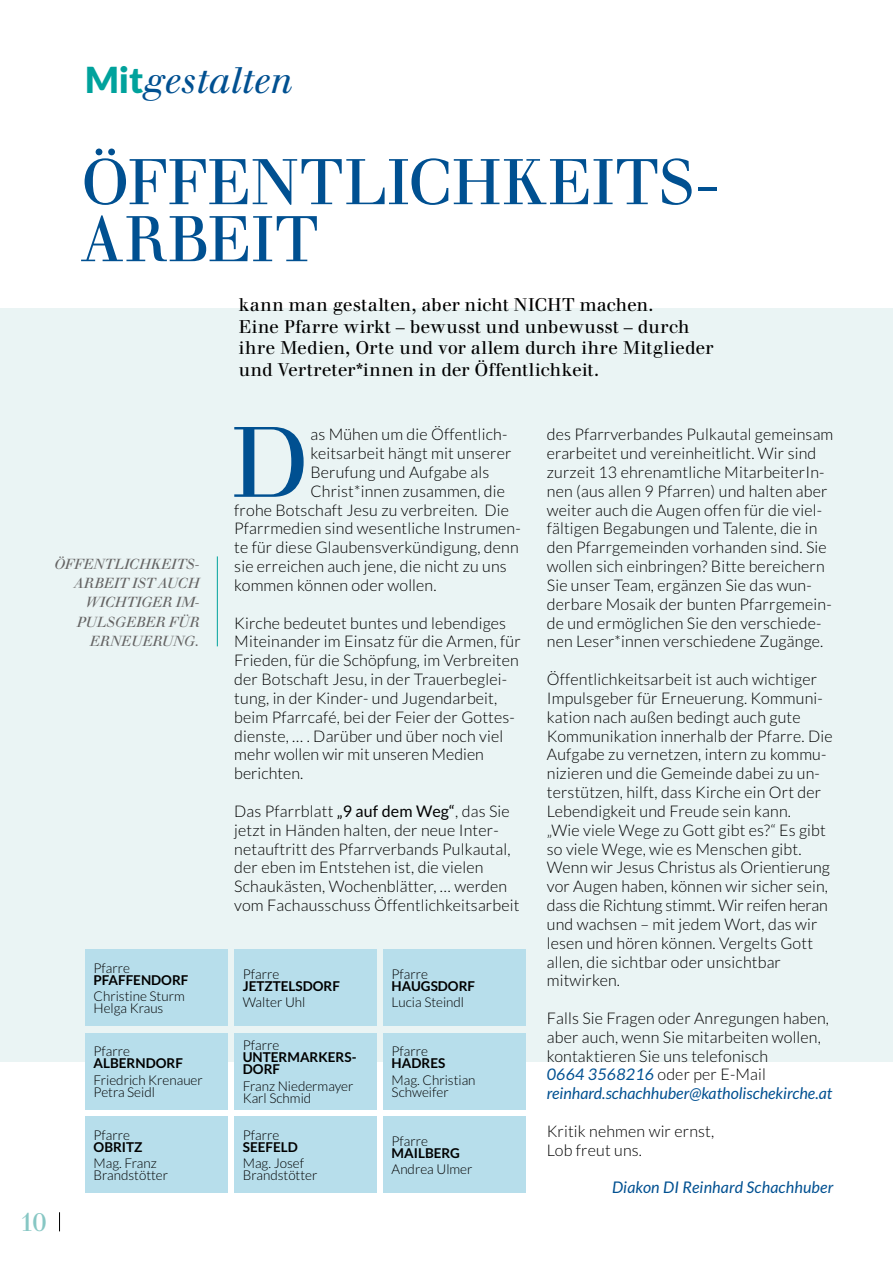
<style>
.page{position:relative;width:893px;height:1263px;background:#fff}
.page>*{position:absolute;margin:0;border:0;box-sizing:border-box;transform-origin:0 0}
.t1{font:97.65px "Walbaum LT";color:#005091}
.t2{font:63px/57px "Walbaum LT";letter-spacing:.005em;color:#005091}
.t3{font:italic 36px "Walbaum LT";color:#005091}
.t4{font:25.5px "Walbaum LT";color:#87c7c4}
.t5{font:18px/21.6px "Walbaum LT";letter-spacing:.005em;color:#000}
.t6{font:300 16.05px/18.9px "Lato";letter-spacing:.01em;color:#000}
.t7{font:italic 16.05px "Lato";letter-spacing:.01em;color:#005091}
.t8{font:italic 14.25px/19.5px "Walbaum LT";color:#646363;text-align:right}
.t9{font:300 13.5px/12px "Lato";color:#000}
.t10{font:700 13.5px/12px "Lato";color:#000}
.s1{font-family:"Lato";font-weight:900;font-style:normal;color:#00a29c}
.s2{font-weight:400}
.s3{font-weight:400;font-style:italic;color:#005091}
</style>
<div class="page">
<svg style="left:59px;top:1212px;width:1px;height:19px"></svg>
<div style="left:0;top:309px;width:893px;height:753px;background:#eaf4f4"></div>
<hr style="left:217px;top:556px;width:1px;height:90px;background:#00a29c">
<div style="left:85px;top:949px;width:142px;height:76px;background:#b7deeb"></div>
<div style="left:85px;top:1033px;width:142px;height:76px;background:#b7deeb"></div>
<div style="left:85px;top:1116px;width:142px;height:77px;background:#b7deeb"></div>
<div style="left:234px;top:949px;width:143px;height:76px;background:#b7deeb"></div>
<div style="left:234px;top:1033px;width:143px;height:76px;background:#b7deeb"></div>
<div style="left:234px;top:1116px;width:143px;height:77px;background:#b7deeb"></div>
<div style="left:383px;top:949px;width:143px;height:76px;background:#b7deeb"></div>
<div style="left:383px;top:1033px;width:143px;height:76px;background:#b7deeb"></div>
<div style="left:383px;top:1116px;width:143px;height:77px;background:#b7deeb"></div>
<h3 class="t3" style="left:85px;top:58px;width:209px"><span class="s1">Mit</span>gestalten</h3>
<h2 class="t2" style="left:81px;top:154px;width:640px">ÖFFENTLICHKEITS-<br>ARBEIT</h2>
<p class="t5" style="left:239px;top:294px;width:476px">kann man gestalten, aber nicht NICHT machen.<br>Eine Pfarre wirkt – bewusst und unbewusst – durch ihre Medien, Orte und vor allem durch ihre Mitglieder und Vertreter*innen in der Öffentlichkeit.</p>
<p class="t8" style="left:55px;top:554px;width:146px">ÖFFENTLICHKEITS-<br>ARBEIT IST AUCH<br>WICHTIGER IM-<br>PULSGEBER FÜR<br>ERNEUERUNG.</p>
<h3 class="t4" style="left:20px;top:1207px;width:29px">10</h3>
<p class="t9" style="left:94px;top:962px;width:38px">Pfarre</p>
<p class="t10" style="left:94px;top:973px;width:96px">PFAFFENDORF</p>
<p class="t9" style="left:94px;top:990px;width:93px">Christine Sturm<br>Helga Kraus</p>
<p class="t9" style="left:94px;top:1045px;width:38px">Pfarre</p>
<p class="t10" style="left:94px;top:1057px;width:91px">ALBERNDORF</p>
<p class="t9" style="left:94px;top:1074px;width:111px">Friedrich Krenauer<br>Petra Seidl</p>
<p class="t9" style="left:94px;top:1129px;width:38px">Pfarre</p>
<p class="t10" style="left:94px;top:1141px;width:51px">OBRITZ</p>
<p class="t9" style="left:94px;top:1157px;width:76px">Mag. Franz<br>Brandstötter</p>
<h1 class="t1" style="left:232px;top:404px;width:79px">D</h1>
<p class="t6" style="left:310px;top:425px;width:199px">as Mühen um die Öffentlich-</p>
<p class="t6" style="left:310px;top:444px;width:203px">keitsarbeit hängt mit unserer</p>
<p class="t6" style="left:310px;top:463px;width:180px">Berufung und Aufgabe als</p>
<p class="t6" style="left:310px;top:482px;width:196px">Christ*innen zusammen, die</p>
<p class="t6" style="left:234px;top:500px;width:276px">frohe Botschaft Jesu zu verbreiten. Die</p>
<p class="t6" style="left:234px;top:519px;width:288px">Pfarrmedien sind wesentliche Instrumen-</p>
<p class="t6" style="left:234px;top:538px;width:286px">te für diese Glaubensverkündigung, denn</p>
<p class="t6" style="left:234px;top:557px;width:274px">sie erreichen auch jene, die nicht zu uns</p>
<p class="t6" style="left:234px;top:576px;width:204px">kommen können oder wollen.</p>
<p class="t6" style="left:234px;top:613px;width:288px">Kirche bedeutet buntes und lebendiges Miteinander im Einsatz für die Armen, für Frieden, für die Schöpfung, im Verbreiten der Botschaft Jesu, in der Trauerbeglei&shy;tung, in der Kinder- und Jugendarbeit, beim Pfarrcafé, bei der Feier der Gottes&shy;dienste, … . Darüber und über noch viel mehr wollen wir mit unseren Medien berichten.</p>
<p class="t6" style="left:234px;top:802px;width:287px">Das Pfarrblatt <span class="s2">„9 auf dem Weg“</span>, das Sie jetzt in Händen halten, der neue Inter&shy;netauftritt des Pfarrverbands Pulkautal, der eben im Entstehen ist, die vielen Schaukästen, Wochenblätter, … werden vom Fachausschuss Öffentlichkeitsarbeit</p>
<p class="t9" style="left:243px;top:968px;width:38px">Pfarre</p>
<p class="t10" style="left:243px;top:979px;width:99px">JETZTELSDORF</p>
<p class="t9" style="left:243px;top:996px;width:64px">Walter Uhl</p>
<p class="t9" style="left:243px;top:1039px;width:38px">Pfarre</p>
<p class="t10" style="left:243px;top:1051px;width:115px">UNTERMARKERS-<br>DORF</p>
<p class="t9" style="left:243px;top:1080px;width:112px">Franz Niedermayer<br>Karl Schmid</p>
<p class="t9" style="left:243px;top:1129px;width:38px">Pfarre</p>
<p class="t10" style="left:243px;top:1141px;width:57px">SEEFELD</p>
<p class="t9" style="left:243px;top:1157px;width:76px">Mag. Josef<br>Brandstötter</p>
<p class="t9" style="left:392px;top:968px;width:38px">Pfarre</p>
<p class="t10" style="left:392px;top:979px;width:85px">HAUGSDORF</p>
<p class="t9" style="left:392px;top:996px;width:74px">Lucia Steindl</p>
<p class="t9" style="left:392px;top:1045px;width:38px">Pfarre</p>
<p class="t10" style="left:392px;top:1057px;width:55px">HADRES</p>
<p class="t9" style="left:392px;top:1074px;width:85px">Mag. Christian<br>Schweifer</p>
<p class="t9" style="left:392px;top:1135px;width:38px">Pfarre</p>
<p class="t10" style="left:392px;top:1147px;width:70px">MAILBERG</p>
<p class="t9" style="left:392px;top:1163px;width:82px">Andrea Ulmer</p>
<p class="t6" style="left:547px;top:425px;width:288px">des Pfarrverbandes Pulkautal gemeinsam erarbeitet und vereinheitlicht. Wir sind zurzeit 13 ehrenamtliche MitarbeiterIn&shy;nen (aus allen 9 Pfarren) und halten aber weiter auch die Augen offen für die viel&shy;fältigen Begabungen und Talente, die in den Pfarrgemeinden vorhanden sind. Sie wollen sich einbringen? Bitte bereichern Sie unser Team, ergänzen Sie das wun&shy;derbare Mosaik der bunten Pfarrgemein&shy;de und ermöglichen Sie den verschiede&shy;nen Leser*innen verschiedene Zugänge.</p>
<p class="t6" style="left:547px;top:670px;width:287px">Öffentlichkeitsarbeit ist auch wichtiger Impulsgeber für Erneuerung. Kommuni&shy;kation nach außen bedingt auch gute Kommunikation innerhalb der Pfarre. Die Aufgabe zu vernetzen, intern zu kommu&shy;nizieren und die Gemeinde dabei zu un&shy;terstützen, hilft, dass Kirche ein Ort der Lebendigkeit und Freude sein kann.<br>„Wie viele Wege zu Gott gibt es?“ Es gibt so viele Wege, wie es Menschen gibt.<br>Wenn wir Jesus Christus als Orientierung vor Augen haben, können wir sicher sein, dass die Richtung stimmt. Wir reifen heran und wachsen – mit jedem Wort, das wir lesen und hören können. Vergelts Gott allen, die sichtbar oder unsichtbar mitwirken.</p>
<p class="t6" style="left:547px;top:1009px;width:287px">Falls Sie Fragen oder Anregungen haben, aber auch, wenn Sie mitarbeiten wollen, kontaktieren Sie uns telefonisch<br><span class="s3">0664 3568216</span> oder per E-Mail <span class="s3">reinhard.schachhuber@katholischekirche.at</span></p>
<p class="t6" style="left:547px;top:1122px;width:169px">Kritik nehmen wir ernst,<br>Lob freut uns.</p>
<p class="t7" style="left:612px;top:1179px;width:223px">Diakon DI Reinhard Schachhuber</p>
</div>
